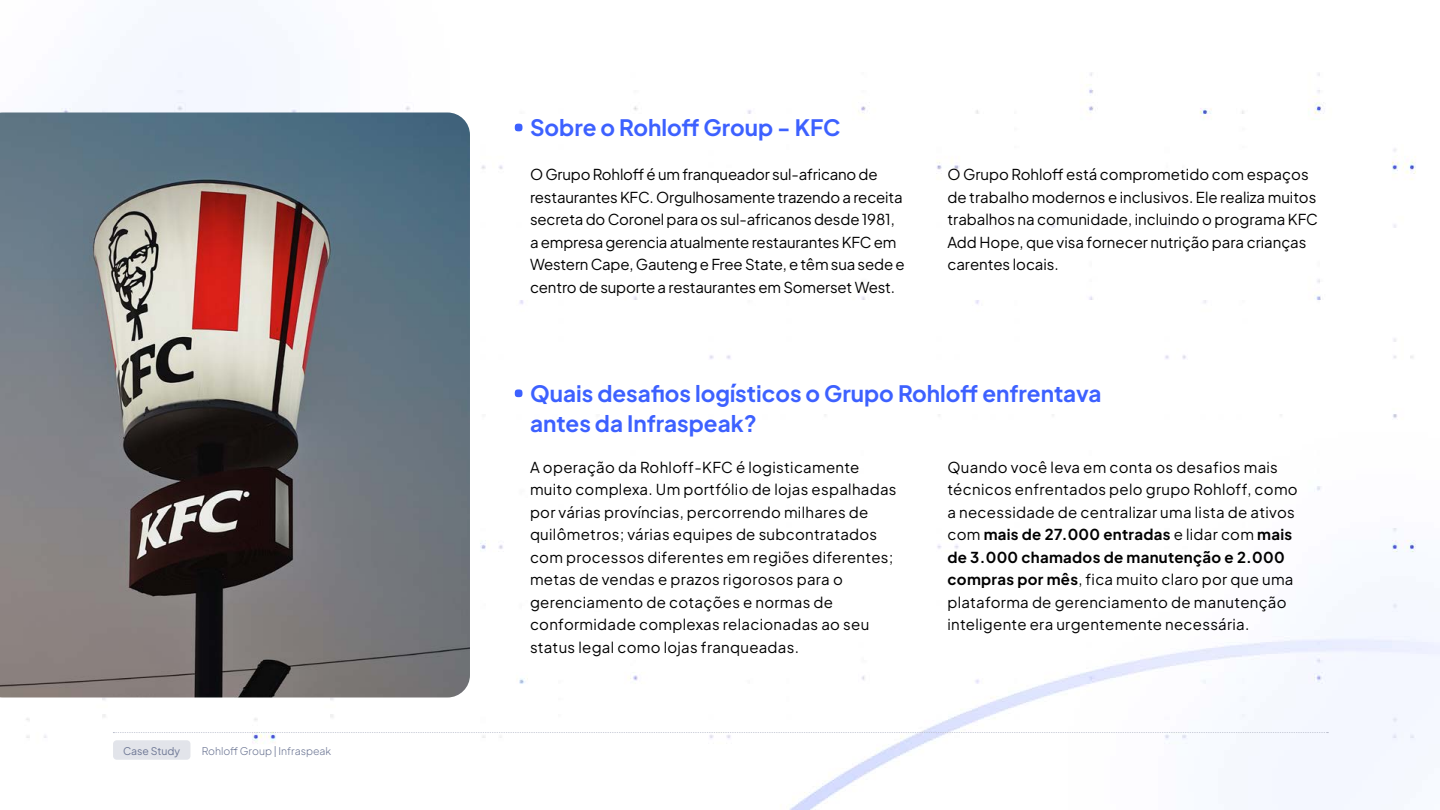
<style>
.page{position:relative;width:1440px;height:810px;background:#fff}
.page>*{position:absolute;margin:0;border:0;box-sizing:border-box;transform-origin:0 0}
.t1{font:700 22.5px/30px "Plus Jakarta Sans";color:#3d61ff}
.t2{font:15px/22.5px "Plus Jakarta Sans";letter-spacing:.01em;color:#000}
.t3{font:15px/22.5px "Plus Jakarta Sans";letter-spacing:-.01em;color:#000}
.t4{font:300 10.5px "Plus Jakarta Sans";color:#6c7694}
.t5{font:10.5px "Plus Jakarta Sans";color:#6c7694}
.s1{font-weight:700}
</style>
<div class="page">
<img style="left:26px;top:36px;width:1414px;height:774px">
<svg style="left:113px;top:732px;width:1215px;height:1px"></svg>
<div style="left:515px;top:389px;width:8px;height:8px;background:#3d61ff;border-radius:50%"></div>
<div style="left:515px;top:124px;width:8px;height:7px;background:#3d61ff;border-radius:50%"></div>
<img style="left:0;top:112px;width:470px;height:586px">
<div style="left:113px;top:740px;width:77px;height:20px;background:#e2e4ea;border-radius:4px"></div>
<p class="t5" style="left:123px;top:742px;width:59px">Case Study</p>
<p class="t4" style="left:202px;top:742px;width:131px">Rohloff Group | Infraspeak</p>
<h1 class="t1" style="left:530px;top:110px;width:312px">Sobre o Rohloff Group - KFC</h1>
<p class="t3" style="left:530px;top:162px;width:376px">O Grupo Rohloff é um franqueador sul-africano de restaurantes KFC. Orgulhosamente trazendo a receita secreta do Coronel para os sul-africanos desde 1981, a empresa gerencia atualmente restaurantes KFC em Western Cape, Gauteng e Free State, e têm sua sede e centro de suporte a restaurantes em Somerset West.</p>
<p class="t2" style="left:948px;top:162px;width:372px">O Grupo Rohloff está comprometido com espaços de trabalho modernos e inclusivos. Ele realiza muitos trabalhos na comunidade, incluindo o programa KFC Add Hope, que visa fornecer nutrição para crianças carentes locais.</p>
<h1 class="t1" style="left:530px;top:376px;width:573px">Quais desafios logísticos o Grupo Rohloff enfrentava antes da Infraspeak?</h1>
<p class="t2" style="left:530px;top:454px;width:368px">A operação da Rohloff-KFC é logisticamente muito complexa. Um portfólio de lojas espalhadas por várias províncias, percorrendo milhares de quilômetros; várias equipes de subcontratados com processos diferentes em regiões diferentes; metas de vendas e prazos rigorosos para o gerenciamento de cotações e normas de conformidade complexas relacionadas ao seu status legal como lojas franqueadas.</p>
<p class="t2" style="left:948px;top:454px;width:352px">Quando você leva em conta os desafios mais técnicos enfrentados pelo grupo Rohloff, como a necessidade de centralizar uma lista de ativos com <span class="s1">mais de 27.000 entradas</span> e lidar com <span class="s1">mais de 3.000 chamados de manutenção e 2.000 compras por mês</span>, fica muito claro por que uma plataforma de gerenciamento de manutenção inteligente era urgentemente necessária.</p>
</div>
